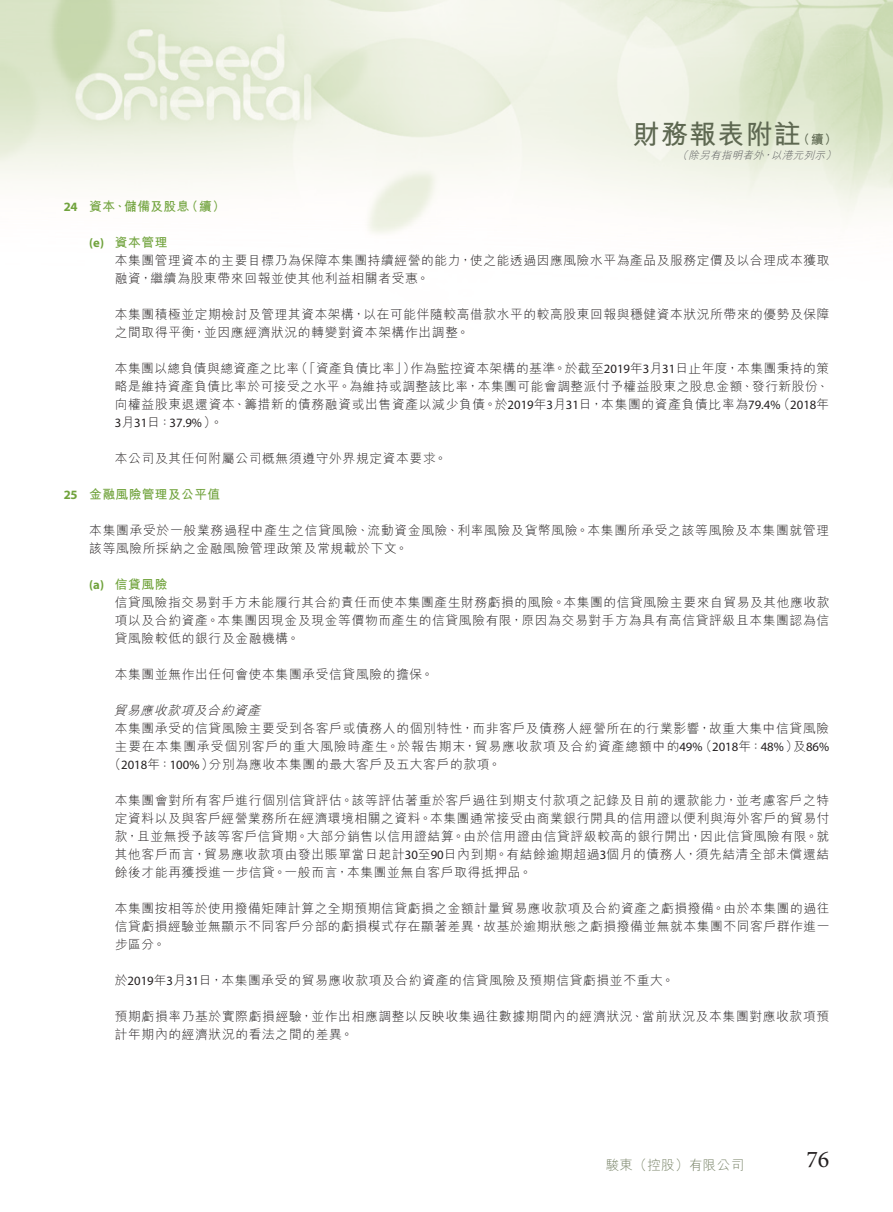
<style>
.page{position:relative;width:893px;height:1212px;background:#fff}
.page>*{position:absolute;margin:0;border:0;box-sizing:border-box;transform-origin:0 0}
.t1{font:700 27px "M Hei HK";letter-spacing:.045em;color:#5e6851}
.t2{font:24px "Minion Pro";color:#231f20}
.t3{font:300 13.5px "M Hei HK";letter-spacing:.03em;color:#758064}
.Body_Text{font:300 12.75px/18px "M Hei HK";letter-spacing:.05em;color:#231f20}
.Body_Text-2{font:300 12.75px/18px "M Hei HK";letter-spacing:.075em;color:#231f20}
.Body_Text-3{font:12.75px "Myriad Pro";color:#231f20}
.Heading_1{font:700 12.75px "M Hei HK";letter-spacing:.03em;color:#71a33d}
.Heading_4{font:italic 300 12.75px "M Hei HK";color:#231f20}
.Heading_2{font:700 12.75px "M Hei HK";letter-spacing:.05em;color:#71a33d}
.Heading_2-2{font:700 12.75px "Myriad Pro";color:#71a33d}
.Heading_1-2{font:700 12.75px "Myriad Pro";color:#71a33d}
.t4{font:700 12.75px "M Hei HK";color:#5e6851}
.t5{font:italic 300 10.5px "M Hei HK";color:#57585a}
.s1{font-family:"Myriad Pro";font-weight:400}
.s2{font-family:"M Hei HK";font-weight:300}
</style>
<div class="page">
<img style="left:0;top:0;width:893px;height:234px">
<h1 class="t1" style="left:633px;top:114px;width:170px">財務報表附註</h1>
<p class="t4" style="left:797px;top:130px;width:42px">（續(</p>
<p class="t5" style="left:677px;top:149px;width:15px">（</p>
<p class="t5" style="left:825px;top:149px;width:15px">(</p>
<p class="t5" style="left:688px;top:149px;width:141px">除另有指明者外以港元列示</p>
<p class="t5" style="left:762px;top:149px;width:15px">，</p>
<p class="Heading_1-2" style="left:64px;top:199px;width:15px">24</p>
<p class="Heading_1-2" style="left:64px;top:487px;width:15px">25</p>
<p class="Heading_1" style="left:89px;top:197px;width:102px">資本、儲備及股息</p>
<p class="Heading_1" style="left:185px;top:197px;width:41px">（續(</p>
<p class="Heading_2-2" style="left:89px;top:235px;width:16px">e( )</p>
<p class="Heading_2" style="left:115px;top:233px;width:54px">資本管理</p>
<p class="Body_Text" style="left:115px;top:251px;width:716px">本集團管理資本的主要目標乃為保障本集團持續經營的能力，使之能透過因應風險水平為產品及服務定價及以合理成本獲取融資，繼續為股東帶來回報並使其他利益相關者受惠。</p>
<p class="Body_Text" style="left:115px;top:305px;width:716px">本集團積極並定期檢討及管理其資本架構，以在可能伴隨較高借款水平的較高股東回報與穩健資本狀況所帶來的優勢及保障之間取得平衡，並因應經濟狀況的轉變對資本架構作出調整。</p>
<p class="Body_Text" style="left:410px;top:359px;width:420px">作為監控資本架構的基準。於截至<span class="s1">2019</span>年月<span class="s1">3 31</span>日止年度，本集團秉持的策</p>
<p class="Body_Text" style="left:295px;top:359px;width:122px">（「資產負債比率」）</p>
<p class="Body_Text" style="left:115px;top:359px;width:186px">本集團以總負債與總資產之比率</p>
<p class="Body_Text" style="left:115px;top:377px;width:716px">略是維持資產負債比率於可接受之水平。為維持或調整該比率，本集團可能會調整派付予權益股東之股息金額、發行新股份、</p>
<p class="Body_Text-3" style="left:777px;top:397px;width:53px"><span class="s2">（</span>2018<span class="s2">年</span></p>
<p class="Body_Text" style="left:115px;top:395px;width:667px">向權益股東退還資本、籌措新的債務融資或出售資產以減少負債。於<span class="s1">2019</span>年月<span class="s1">3 31</span>日，本集團的資產負債比率為<span class="s1">79.4%</span>月<span class="s1">3 31</span>日：<span class="s1">37.9%</span> 。(</p>
<p class="Body_Text" style="left:115px;top:449px;width:334px">本公司及其任何附屬公司概無須遵守外界規定資本要求。</p>
<p class="Heading_1" style="left:89px;top:485px;width:132px">金融風險管理及公平值</p>
<p class="Body_Text" style="left:89px;top:521px;width:741px">本集團承受於一般業務過程中產生之信貸風險、流動資金風險、利率風險及貨幣風險。本集團所承受之該等風險及本集團就管理該等風險所採納之金融風險管理政策及常規載於下文。</p>
<p class="Heading_2" style="left:115px;top:575px;width:54px">信貸風險</p>
<p class="Heading_2-2" style="left:89px;top:577px;width:16px">a( )</p>
<p class="Body_Text" style="left:115px;top:593px;width:716px;text-align:justify">信貸風險指交易對手方未能履行其合約責任而使本集團產生財務虧損的風險。本集團的信貸風險主要來自貿易及其他應收款項以及合約資產。本集團因現金及現金等價物而產生的信貸風險有限，原因為交易對手方為具有高信貸評級且本集團認為信貸風險較低的銀行及金融機構。</p>
<p class="Body_Text" style="left:115px;top:665px;width:320px">本集團並無作出任何會使本集團承受信貸風險的擔保。</p>
<p class="Heading_4" style="left:113px;top:704px;width:152px">貿易應收款項及合約資產</p>
<p class="Body_Text" style="left:115px;top:719px;width:716px;text-align:right">本集團承受的信貸風險主要受到各客戶或債務人的個別特性，而非客戶及債務人經營所在的行業影響，故重大集中信貸風險及<span class="s1">86%</span></p>
<p class="Body_Text-3" style="left:699px;top:739px;width:100px"><span class="s2">（</span>2018<span class="s2">年：</span>48%<span class="s2">）</span></p>
<p class="Body_Text-2" style="left:209px;top:737px;width:495px;text-indent:-94px">主要在本集團承受個別客戶的重大風險時產生。於報告期末，貿易應收款項及合約資產總額中的<span class="s1">49%</span>分別為應收本集團的最大客戶及五大客戶的款項。</p>
<p class="Body_Text-3" style="left:108px;top:757px;width:107px"><span class="s2">（</span>2018<span class="s2">年：</span>100%<span class="s2">）</span></p>
<p class="Body_Text" style="left:115px;top:791px;width:716px;text-align:justify">本集團會對所有客戶進行個別信貸評估。該等評估著重於客戶過往到期支付款項之記錄及目前的還款能力，並考慮客戶之特定資料以及與客戶經營業務所在經濟環境相關之資料。本集團通常接受由商業銀行開具的信用證以便利與海外客戶的貿易付款，且並無授予該等客戶信貸期。大部分銷售以信用證結算。由於信用證由信貸評級較高的銀行開出，因此信貸風險有限。就其他客戶而言，貿易應收款項由發出賬單當日起計<span class="s1">30</span>至<span class="s1">90</span>日內到期。有結餘逾期超過<span class="s1">3</span>個月的債務人，須先結清全部未償還結餘後才能再獲授進一步信貸。一般而言，本集團並無自客戶取得抵押品。</p>
<p class="Body_Text" style="left:115px;top:899px;width:716px;text-align:justify">本集團按相等於使用撥備矩陣計算之全期預期信貸虧損之金額計量貿易應收款項及合約資產之虧損撥備。由於本集團的過往信貸虧損經驗並無顯示不同客戶分部的虧損模式存在顯著差異，故基於逾期狀態之虧損撥備並無就本集團不同客戶群作進一步區分。</p>
<p class="Body_Text" style="left:115px;top:971px;width:561px">於<span class="s1">2019</span>年月<span class="s1">3 31</span>日，本集團承受的貿易應收款項及合約資產的信貸風險及預期信貸虧損並不重大。</p>
<p class="Body_Text" style="left:115px;top:1007px;width:716px">預期虧損率乃基於實際虧損經驗，並作出相應調整以反映收集過往數據期間內的經濟狀況、當前狀況及本集團對應收款項預計年期內的經濟狀況的看法之間的差異。</p>
<p class="t3" style="left:606px;top:1158px;width:140px">駿東（控股）有限公司</p>
<h2 class="t2" style="left:806px;top:1144px;width:24px">76</h2>
</div>
